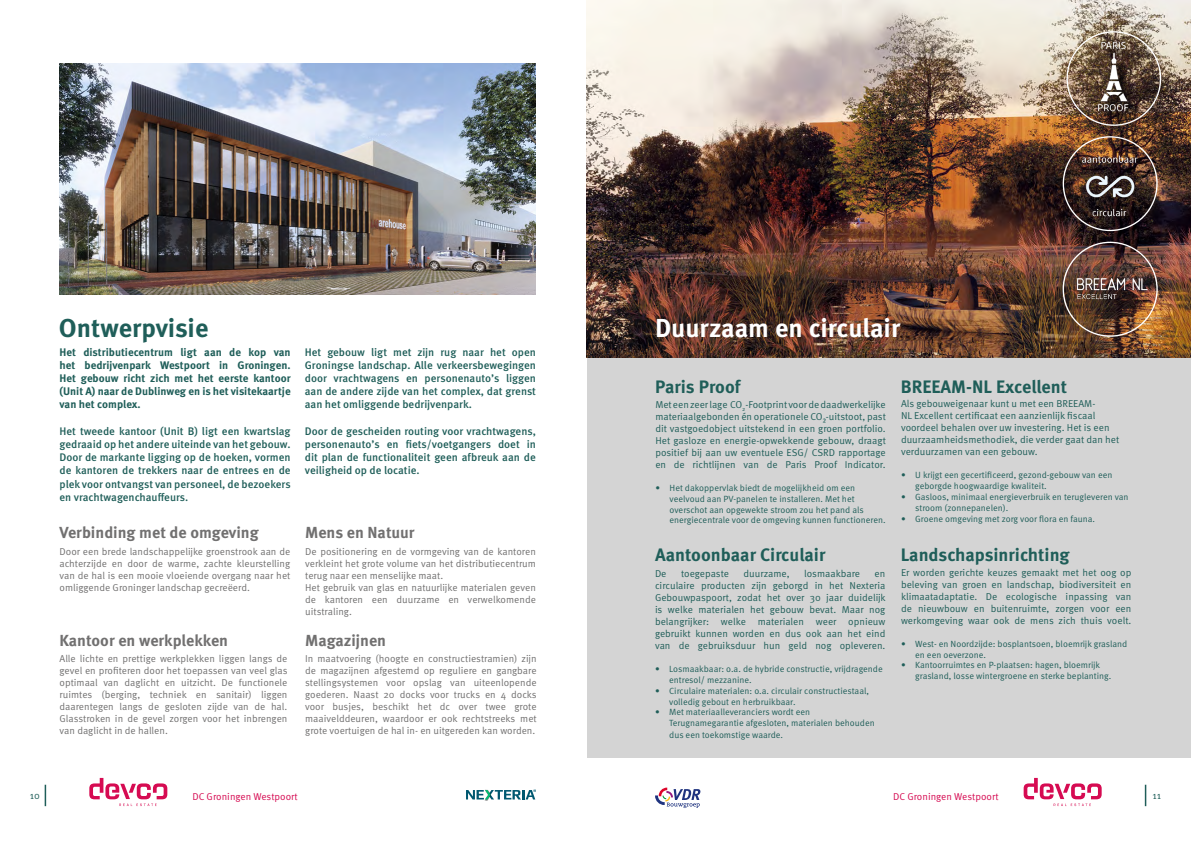
<style>
.page{position:relative;width:1191px;height:842px;background:#fff}
.page>*{position:absolute;margin:0;border:0;box-sizing:border-box;transform-origin:0 0}
.t1{font:700 26px "Meta Pro";color:#fff}
.t2{font:700 26px "Meta Pro";color:#1f5e59}
.t3{font:700 18px "Meta Pro";color:#1f5e59}
.t4{font:700 16px "Meta Pro";color:#717070}
.t5{font:500 11px/13.2px "Meta Pro";color:#1f5e59;text-align:justify}
.t6{font:700 11px/13.2px "Meta Pro";color:#1f5e59;text-align:justify}
.t7{font:10px/12px "Meta Pro";color:#717070;text-align:justify}
.t8{font:10px/12px "Meta Pro";color:#1f5e59;text-align:justify}
.t9{font:10px "Meta Pro";color:#d60b52}
.t10{font:9px/10.8px "Meta Pro";color:#1f5e59}
</style>
<div class="page">
<svg style="left:655px;top:788px;width:45px;height:20px"></svg>
<hr style="left:1144px;top:785px;width:2px;height:21px;background:#1f5e59">
<svg style="left:1023px;top:778px;width:78px;height:28px"></svg>
<svg style="left:466px;top:789px;width:70px;height:11px"></svg>
<svg style="left:89px;top:778px;width:78px;height:28px"></svg>
<svg style="left:45px;top:785px;width:1px;height:21px"></svg>
<img style="left:60px;top:63px;width:476px;height:232px">
<div style="left:587px;top:358px;width:604px;height:400px;background:#d4d4d4"></div>
<img style="left:587px;top:0;width:604px;height:358px">
<img style="left:1063px;top:242px;width:94px;height:94px;border-radius:47px">
<img style="left:1067px;top:32px;width:93px;height:93px;border-radius:47px">
<img style="left:1063px;top:137px;width:94px;height:93px;border-radius:47px">
<h1 class="t2" style="left:59px;top:311px;width:151px">Ontwerpvisie</h1>
<p class="t6" style="left:60px;top:346px;width:233px">Het distributiecentrum ligt aan de kop van het bedrijvenpark Westpoort in Groningen.<br>Het gebouw richt zich met het eerste kantoor (Unit A) naar de Dublinweg en is het visitekaartje van het complex.</p>
<p class="t5" style="left:60px;top:425px;width:233px">Het tweede kantoor (Unit B) ligt een kwartslag gedraaid op het andere uiteinde van het gebouw.<br>Door de markante ligging op de hoeken, vormen de kantoren de trekkers naar de entrees en de plek voor ontvangst van personeel, de bezoekers en vrachtwagenchauffeurs.</p>
<p class="t5" style="left:305px;top:346px;width:233px">Het gebouw ligt met zijn rug naar het open Groningse landschap. Alle verkeersbewegingen door vrachtwagens en personenauto’s liggen aan de andere zijde van het complex, dat grenst aan het omliggende bedrijvenpark.</p>
<p class="t5" style="left:305px;top:425px;width:233px">Door de gescheiden routing voor vrachtwagens, personenauto’s en fiets/voetgangers doet in dit plan de functionaliteit geen afbreuk aan de veiligheid op de locatie.</p>
<h3 class="t4" style="left:60px;top:523px;width:201px">Verbinding met de omgeving</h3>
<h3 class="t4" style="left:305px;top:523px;width:111px">Mens en Natuur</h3>
<p class="t7" style="left:60px;top:546px;width:232px">Door een brede landschappelijke groenstrook aan de achterzijde en door de warme, zachte kleurstelling van de hal is een mooie vloeiende overgang naar het omliggende Groninger landschap gecreëerd.</p>
<p class="t7" style="left:305px;top:546px;width:232px;text-align:left">De positionering en de vormgeving van de kantoren verkleint het grote volume van het distributiecentrum terug naar een menselijke maat.<br>Het gebruik van glas en natuurlijke materialen geven de kantoren een duurzame en verwelkomende uitstraling.</p>
<h3 class="t4" style="left:60px;top:630px;width:170px">Kantoor en werkplekken</h3>
<h3 class="t4" style="left:305px;top:630px;width:82px">Magazijnen</h3>
<p class="t7" style="left:60px;top:653px;width:229px">Alle lichte en prettige werkplekken liggen langs de gevel en profiteren door het toepassen van veel glas optimaal van daglicht en uitzicht. De functionele ruimtes (berging, techniek en sanitair) liggen daarentegen langs de gesloten zijde van de hal.<br>Glasstroken in de gevel zorgen voor het inbrengen van daglicht in de hallen.</p>
<p class="t7" style="left:305px;top:653px;width:233px">In maatvoering (hoogte en constructiestramien) zijn de magazijnen afgestemd op reguliere en gangbare stellingsystemen voor opslag van uiteenlopende goederen. Naast 20 docks voor trucks en 4 docks voor busjes, beschikt het dc over twee grote maaivelddeuren, waardoor er ook rechtstreeks met grote voertuigen de hal in- en uitgereden kan worden.</p>
<h1 class="t1" style="left:655px;top:311px;width:247px">Duurzaam en circulair</h1>
<h2 class="t3" style="left:655px;top:375px;width:87px">Paris Proof</h2>
<h2 class="t3" style="left:900px;top:375px;width:168px">BREEAM-NL Excellent</h2>
<p class="t8" style="left:655px;top:399px;width:232px">Met een zeer lage CO<sub>2</sub>-Footprint voor de daadwerkelijke materiaalgebonden én operationele CO₂-uitstoot, past dit vastgoedobject uitstekend in een groen portfolio.<br>Het gasloze en energie-opwekkende gebouw, draagt positief bij aan uw eventuele ESG/ CSRD rapportage en de richtlijnen van de Paris Proof Indicator.</p>
<p class="t10" style="left:669px;top:483px;width:217px;text-indent:-14px">• Het dakoppervlak biedt de mogelijkheid om een veelvoud aan PV-panelen te installeren. Met het overschot aan opgewekte stroom zou het pand als energiecentrale voor de omgeving kunnen functioneren.</p>
<p class="t8" style="left:901px;top:398px;width:220px;text-align:left">Als gebouweigenaar kunt u met een BREEAM-<br>NL Excellent certificaat een aanzienlijk fiscaal voordeel behalen over uw investering. Het is een duurzaamheidsmethodiek, die verder gaat dan het verduurzamen van een gebouw.</p>
<p class="t10" style="left:915px;top:470px;width:199px;text-indent:-14px">• U krijgt een gecertificeerd, gezond-gebouw van een geborgde hoogwaardige kwaliteit.</p>
<p class="t10" style="left:915px;top:492px;width:215px;text-indent:-14px">• Gasloos, minimaal energieverbruik en terugleveren van stroom (zonnepanelen).</p>
<p class="t10" style="left:901px;top:513px;width:196px">• Groene omgeving met zorg voor flora en fauna.</p>
<h2 class="t3" style="left:655px;top:544px;width:172px">Aantoonbaar Circulair</h2>
<h2 class="t3" style="left:900px;top:543px;width:171px">Landschapsinrichting</h2>
<p class="t8" style="left:655px;top:568px;width:13px">De</p>
<p class="t8" style="left:681px;top:568px;width:49px">toegepaste</p>
<p class="t8" style="left:743px;top:568px;width:48px">duurzame,</p>
<p class="t8" style="left:804px;top:568px;width:57px">losmaakbare</p>
<p class="t8" style="left:655px;top:568px;width:232px;text-indent:220px">en circulaire producten zijn geborgd in het Nexteria Gebouwpaspoort, zodat het over 30 jaar duidelijk is welke materialen het gebouw bevat. Maar nog belangrijker: welke materialen weer opnieuw gebruikt kunnen worden en dus ook aan het eind van de gebruiksduur hun geld nog opleveren.</p>
<p class="t10" style="left:669px;top:664px;width:215px;text-indent:-14px">• Losmaakbaar: o.a. de hybride constructie, vrijdragende entresol/ mezzanine.</p>
<p class="t10" style="left:669px;top:685px;width:201px;text-indent:-14px">• Circulaire materialen: o.a. circulair constructiestaal, volledig gebout en herbruikbaar.</p>
<p class="t10" style="left:669px;top:707px;width:207px;text-indent:-14px">• Met materiaalleveranciers wordt een<br>Terugnamegarantie afgesloten, materialen behouden</p>
<p class="t10" style="left:669px;top:730px;width:115px">dus een toekomstige waarde.</p>
<p class="t8" style="left:901px;top:567px;width:232px">Er worden gerichte keuzes gemaakt met het oog op beleving van groen en landschap, biodiversiteit en klimaatadaptatie. De ecologische inpassing van de nieuwbouw en buitenruimte, zorgen voor een werkomgeving waar ook de mens zich thuis voelt.</p>
<p class="t10" style="left:915px;top:638px;width:214px;text-indent:-14px">• West- en Noordzijde: bosplantsoen, bloemrijk grasland en een oeverzone.</p>
<p class="t10" style="left:915px;top:660px;width:198px;text-indent:-14px">• Kantoorruimtes en P-plaatsen: hagen, bloemrijk grasland, losse wintergroene en sterke beplanting.</p>
<p class="t8" style="left:30px;top:790px;width:12px">10</p>
<p class="t9" style="left:192px;top:790px;width:107px">DC Groningen Westpoort</p>
<p class="t9" style="left:893px;top:790px;width:107px">DC Groningen Westpoort</p>
<p class="t8" style="left:1152px;top:790px;width:10px">11</p>
</div>
